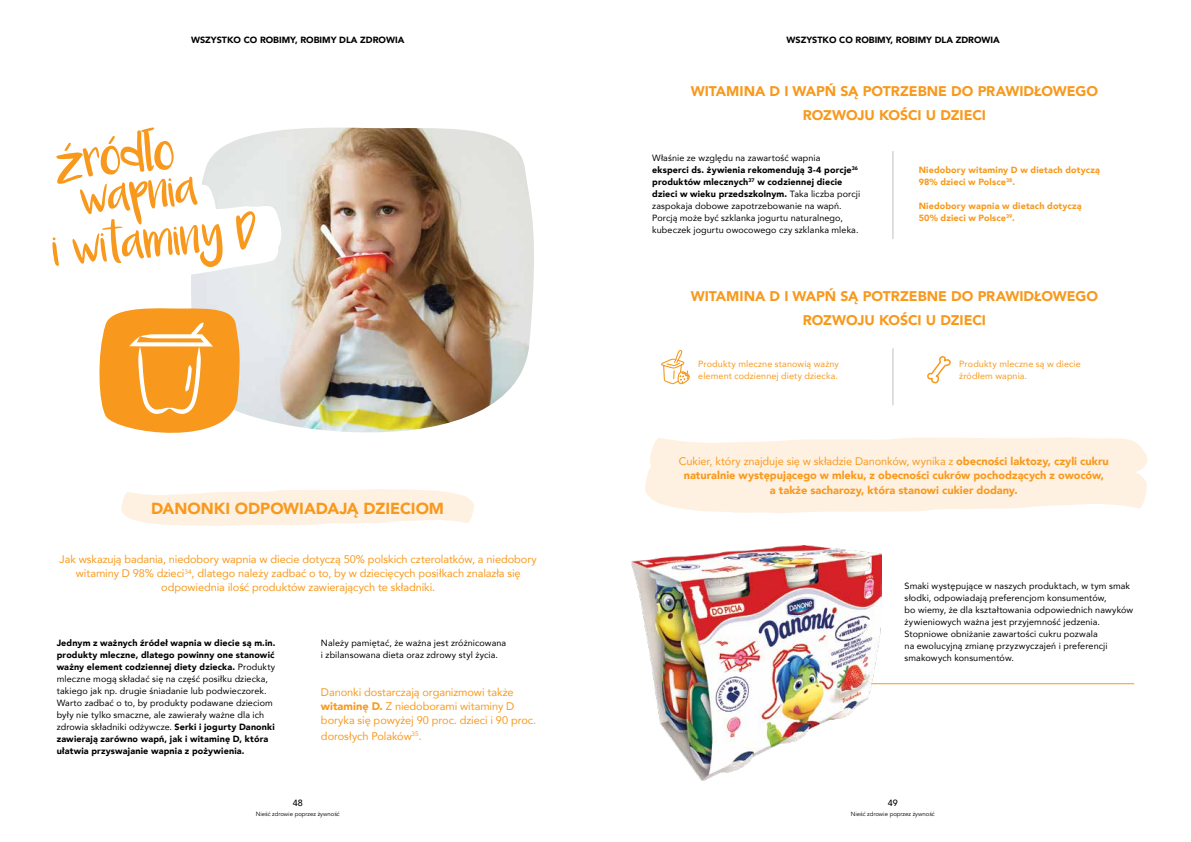
<style>
.page{position:relative;width:1191px;height:842px;background:#fff}
.page>*{position:absolute;margin:0;border:0;box-sizing:border-box;transform-origin:0 0}
.t1{font:900 16px "Avenir";color:#f8991d}
.t2{font:900 14px/24px "Avenir";letter-spacing:-.005em;color:#f8991d;text-align:center}
.t3{font:11px/14px "Avenir";letter-spacing:-.005em;color:#f8991d;text-align:center}
.t4{font:900 11px/14px "Avenir";color:#f8991d;text-align:center}
.t5{font:9px/12px "Avenir";letter-spacing:.01em;color:#000}
.t6{font:900 9px/12px "Avenir";letter-spacing:.015em;color:#000}
.t7{font:900 9px/12px "Avenir";letter-spacing:.015em;color:#f8991d}
.t8{font:9px/12px "Avenir";letter-spacing:.01em;color:#f8991d}
.t9{font:500 9px "Avenir";color:#000}
.t10{font:6px "Avenir";color:#000}
.s1{font-weight:900}
.s2{font-weight:400}
</style>
<div class="page">
<svg style="left:121px;top:489px;width:353px;height:37px"></svg>
<img style="left:191px;top:127px;width:343px;height:306px">
<svg style="left:99px;top:308px;width:143px;height:125px;background:#f8ab48"></svg>
<svg style="left:52px;top:128px;width:230px;height:161px"></svg>
<svg style="left:645px;top:437px;width:503px;height:76px;background:#fff2e4"></svg>
<hr style="left:865px;top:683px;width:269px;height:1px;background:#f8991d">
<img style="left:631px;top:545px;width:250px;height:236px">
<hr style="left:892px;top:151px;width:1px;height:88px;background:#c0bfbf">
<svg style="left:661px;top:350px;width:29px;height:34px"></svg>
<hr style="left:892px;top:348px;width:1px;height:57px;background:#c0bfbf">
<svg style="left:927px;top:356px;width:24px;height:28px"></svg>
<p class="t6" style="left:191px;top:34px;width:215px">WSZYSTKO CO ROBIMY, ROBIMY DLA ZDROWIA</p>
<p class="t6" style="left:786px;top:34px;width:215px">WSZYSTKO CO ROBIMY, ROBIMY DLA ZDROWIA</p>
<h2 class="t2" style="left:691px;top:79px;width:409px">WITAMINA D I WAPŃ SĄ POTRZEBNE DO PRAWIDŁOWEGO<br>ROZWOJU KOŚCI U DZIECI</h2>
<p class="t5" style="left:652px;top:151px;width:209px">Właśnie ze względu na zawartość wapnia<br><span class="s1">eksperci ds. żywienia rekomendują 3-4 porcje</span><sup>36 </sup><span class="s1">produktów mlecznych</span><sup>37</sup> <span class="s1">w codziennej diecie dzieci w wieku przedszkolnym.</span> Taka liczba porcji zaspokaja dobowe zapotrzebowanie na wapń.<br>Porcją może być szklanka jogurtu naturalnego, kubeczek jogurtu owocowego czy szklanka mleka.</p>
<p class="t7" style="left:918px;top:163px;width:183px">Niedobory witaminy D w dietach dotyczą<br>98% dzieci w Polsce<sup>38</sup>.</p>
<p class="t7" style="left:918px;top:199px;width:164px">Niedobory wapnia w dietach dotyczą<br>50% dzieci w Polsce<sup>39</sup>.</p>
<h2 class="t2" style="left:691px;top:284px;width:409px">WITAMINA D I WAPŃ SĄ POTRZEBNE DO PRAWIDŁOWEGO<br>ROZWOJU KOŚCI U DZIECI</h2>
<p class="t8" style="left:698px;top:357px;width:142px">Produkty mleczne stanowią ważny element codziennej diety dziecka.</p>
<p class="t8" style="left:959px;top:357px;width:123px">Produkty mleczne są w diecie źródłem wapnia.</p>
<h1 class="t1" style="left:151px;top:494px;width:294px">DANONKI ODPOWIADAJĄ DZIECIOM</h1>
<p class="t3" style="left:60px;top:552px;width:479px">Jak wskazują badania, niedobory wapnia w diecie dotyczą 50% polskich czterolatków, a niedobory witaminy D 98% dzieci<sup>34</sup>, dlatego należy zadbać o to, by w dziecięcych posiłkach znalazła się odpowiednia ilość produktów zawierających te składniki.</p>
<p class="t6" style="left:57px;top:637px;width:220px">Jednym z ważnych źródeł wapnia w diecie są m.in. produkty mleczne, dlatego powinny one stanowić ważny element codziennej diety dziecka. <span class="s2">Produkty mleczne mogą składać się na część posiłku dziecka, takiego jak np. drugie śniadanie lub podwieczorek.<br>Warto zadbać o to, by produkty podawane dzieciom były nie tylko smaczne, ale zawierały ważne dla ich zdrowia składniki odżywcze.</span> Serki i jogurty Danonki zawierają zarówno wapń, jak i witaminę D, która ułatwia przyswajanie wapnia z pożywienia.</p>
<p class="t5" style="left:321px;top:637px;width:187px">Należy pamiętać, że ważna jest zróżnicowana i zbilansowana dieta oraz zdrowy styl życia.</p>
<p class="t3" style="left:321px;top:685px;width:217px;text-align:left">Danonki dostarczają organizmowi także <span class="s1">witaminę D.</span> Z niedoborami witaminy D boryka się powyżej 90 proc. dzieci i 90 proc.</p>
<p class="t3" style="left:321px;top:729px;width:102px">dorosłych Polaków<sup>35</sup>.</p>
<p class="t9" style="left:293px;top:795px;width:11px">48</p>
<p class="t10" style="left:256px;top:810px;width:86px">Nieść zdrowie poprzez żywność</p>
<p class="t4" style="left:679px;top:454px;width:431px"><span class="s2">Cukier, który znajduje się w składzie Danonków, wynika z</span> obecności laktozy, czyli cukru naturalnie występującego w mleku, z obecności cukrów pochodzących z owoców,<br>a także sacharozy, która stanowi cukier dodany.</p>
<p class="t5" style="left:904px;top:580px;width:230px">Smaki występujące w naszych produktach, w tym smak słodki, odpowiadają preferencjom konsumentów,<br>bo wiemy, że dla kształtowania odpowiednich nawyków żywieniowych ważna jest przyjemność jedzenia.<br>Stopniowe obniżanie zawartości cukru pozwala<br>na ewolucyjną zmianę przyzwyczajeń i preferencji smakowych konsumentów.</p>
<p class="t9" style="left:887px;top:795px;width:11px">49</p>
<p class="t10" style="left:850px;top:810px;width:86px">Nieść zdrowie poprzez żywność</p>
</div>
